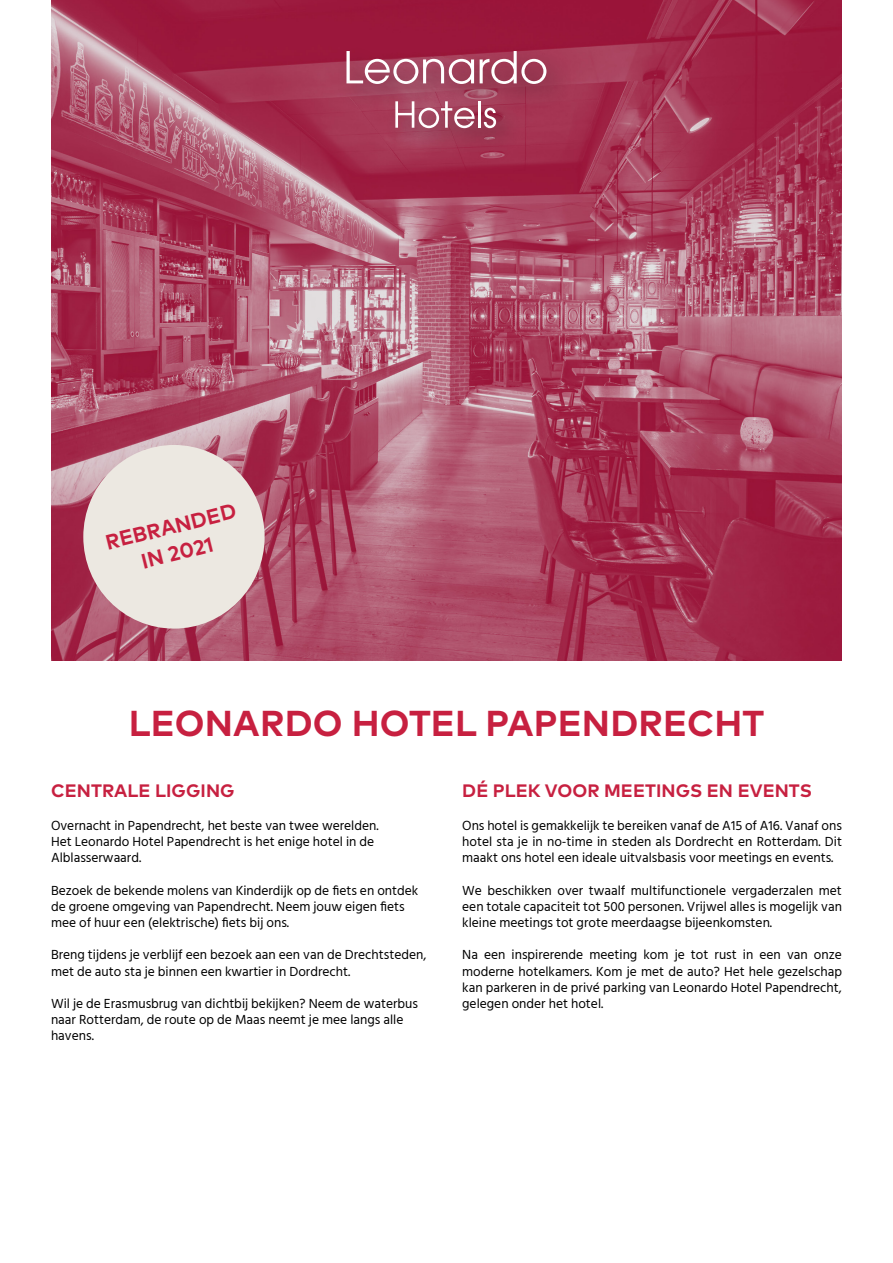
<style>
.page{position:relative;width:893px;height:1263px;background:#fff}
.page>*{position:absolute;margin:0;border:0;box-sizing:border-box;transform-origin:0 0}
.t1{font:700 36px "Mark Pro";letter-spacing:.005em;color:#c72040}
.t2{font:700 21px/27px "Mark Pro";color:#c72040;text-align:center}
.t3{font:700 18px "Mark Pro";letter-spacing:.005em;color:#c72040}
.t4{font:13.5px/16.2px "Hind Siliguri";color:#000}
</style>
<div class="page">
<svg style="left:51px;top:0;width:791px;height:660px;background:#ab4762"></svg>
<div style="left:83px;top:445px;width:182px;height:184px;background:#ece8e1;border-radius:50%"></div>
<div style="left:337px;top:43px;width:236px;height:112px;background:#231f20;opacity:.5"></div>
<svg style="left:395px;top:101px;width:80px;height:27px"></svg>
<hr style="left:478px;top:101px;width:3px;height:27px;background:#fff">
<svg style="left:484px;top:108px;width:12px;height:20px"></svg>
<svg style="left:346px;top:51px;width:128px;height:33px"></svg>
<svg style="left:480px;top:51px;width:66px;height:33px"></svg>
<h2 class="t2" style="left:102px;top:528px;width:135px;rotate:-14deg">REBRANDED<br>IN 2021</h2>
<h1 class="t1" style="left:129px;top:696px;width:637px">LEONARDO HOTEL PAPENDRECHT</h1>
<h3 class="t3" style="left:51px;top:777px;width:185px">CENTRALE LIGGING</h3>
<p class="t4" style="left:51px;top:818px;width:329px">Overnacht in Papendrecht, het beste van twee werelden.<br>Het Leonardo Hotel Papendrecht is het enige hotel in de<br>Alblasserwaard.</p>
<p class="t4" style="left:51px;top:883px;width:369px">Bezoek de bekende molens van Kinderdijk op de fiets en ontdek de groene omgeving van Papendrecht. Neem jouw eigen fiets mee of huur een (elektrische) fiets bij ons.</p>
<p class="t4" style="left:51px;top:947px;width:377px">Breng tijdens je verblijf een bezoek aan een van de Drechtsteden, met de auto sta je binnen een kwartier in Dordrecht.</p>
<p class="t4" style="left:51px;top:996px;width:368px">Wil je de Erasmusbrug van dichtbij bekijken? Neem de waterbus naar Rotterdam, de route op de Maas neemt je mee langs alle havens.</p>
<h3 class="t3" style="left:462px;top:777px;width:351px">DÉ PLEK VOOR MEETINGS EN EVENTS</h3>
<p class="t4" style="left:462px;top:818px;width:381px;text-align:justify">Ons hotel is gemakkelijk te bereiken vanaf de A15 of A16. Vanaf ons hotel sta je in no-time in steden als Dordrecht en Rotterdam. Dit maakt ons hotel een ideale uitvalsbasis voor meetings en events.</p>
<p class="t4" style="left:462px;top:883px;width:381px;text-align:justify">We beschikken over twaalf multifunctionele vergaderzalen met een totale capaciteit tot 500 personen. Vrijwel alles is mogelijk van kleine meetings tot grote meerdaagse bijeenkomsten.</p>
<p class="t4" style="left:462px;top:947px;width:381px;text-align:justify">Na een inspirerende meeting kom je tot rust in een van onze moderne hotelkamers. Kom je met de auto? Het hele gezelschap kan parkeren in de privé parking van Leonardo Hotel Papendrecht, gelegen onder het hotel.</p>
</div>
